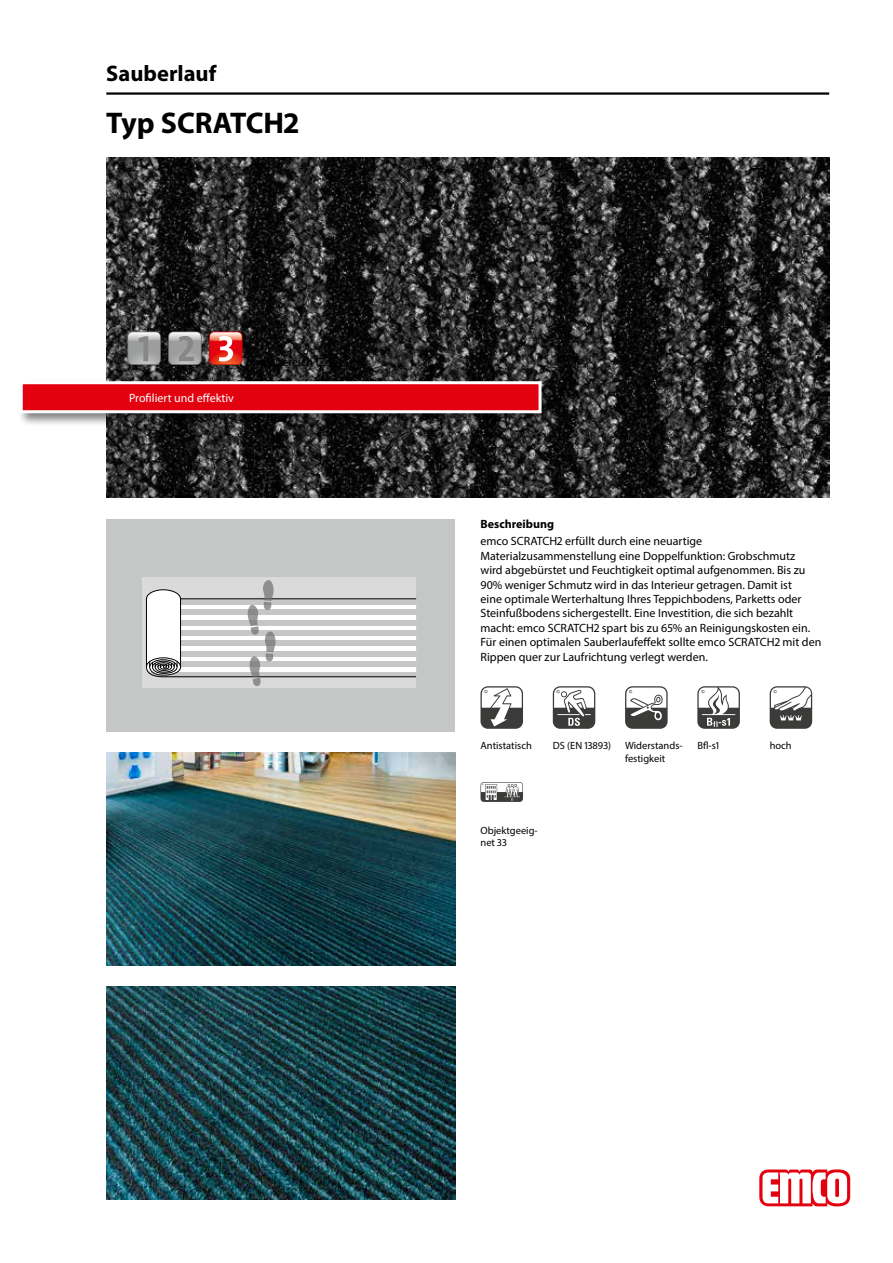
<style>
.page{position:relative;width:893px;height:1263px;background:#fff}
.page>*{position:absolute;margin:0;border:0;box-sizing:border-box;transform-origin:0 0}
.t1{font:700 30px "Myriad Pro";color:#000}
.t2{font:700 22.5px "Myriad Pro";color:#000}
.t3{font:12px/14.4px "Myriad Pro";color:#000}
.t4{font:12px "Myriad Pro";color:#fff}
.t5{font:700 12px "Myriad Pro";color:#000}
.t6{font:10.5px/12.6px "Myriad Pro";color:#000}
</style>
<div class="page">
<img style="left:106px;top:157px;width:723px;height:340px">
<hr style="left:106px;top:92px;width:723px;height:3px;background:#000">
<svg style="left:759px;top:1169px;width:91px;height:37px"></svg>
<div style="left:18px;top:379px;width:538px;height:49px;background:#000;opacity:.5"></div>
<div style="left:21px;top:383px;width:519px;height:29px;background:#e3000f"></div>
<div style="left:20px;top:381px;width:522px;height:32px;border:3px solid #fff"></div>
<svg style="left:168px;top:332px;width:33px;height:33px"></svg>
<svg style="left:209px;top:332px;width:33px;height:33px"></svg>
<svg style="left:128px;top:332px;width:33px;height:33px"></svg>
<div style="left:106px;top:519px;width:349px;height:212px;background:#c5c6c6"></div>
<div style="left:142px;top:577px;width:274px;height:110px;background:#dadada"></div>
<svg style="left:146px;top:580px;width:271px;height:106px"></svg>
<img style="left:106px;top:753px;width:349px;height:212px">
<img style="left:106px;top:986px;width:349px;height:213px">
<svg style="left:480px;top:686px;width:43px;height:43px"></svg>
<svg style="left:553px;top:686px;width:42px;height:43px"></svg>
<svg style="left:625px;top:686px;width:43px;height:43px"></svg>
<svg style="left:697px;top:686px;width:43px;height:43px"></svg>
<svg style="left:770px;top:686px;width:42px;height:43px"></svg>
<svg style="left:480px;top:782px;width:43px;height:20px"></svg>
<h2 class="t2" style="left:106px;top:59px;width:112px">Sauberlauf</h2>
<h1 class="t1" style="left:106px;top:103px;width:194px">Typ SCRATCH2</h1>
<p class="t4" style="left:129px;top:390px;width:106px">Profiliert und effektiv</p>
<p class="t3" style="left:247px;top:354px;width:111px">Innenbereich (Zone 3)</p>
<p class="t5" style="left:480px;top:516px;width:75px">Beschreibung</p>
<p class="t3" style="left:480px;top:534px;width:342px">emco SCRATCH2 erfüllt durch eine neuartige Materialzusammenstellung eine Doppelfunktion: Grobschmutz<br>wird abgebürstet und Feuchtigkeit optimal aufgenommen. Bis zu 90% weniger Schmutz wird in das Interieur getragen. Damit ist<br>eine optimale Werterhaltung Ihres Teppichbodens, Parketts oder Steinfußbodens sichergestellt. Eine Investition, die sich bezahlt macht: emco SCRATCH2 spart bis zu 65% an Reinigungskosten ein.<br>Für einen optimalen Sauberlaufeffekt sollte emco SCRATCH2 mit den Rippen quer zur Laufrichtung verlegt werden.</p>
<p class="t6" style="left:480px;top:739px;width:53px">Antistatisch</p>
<p class="t6" style="left:553px;top:739px;width:60px">DS (EN 13893)</p>
<p class="t6" style="left:625px;top:739px;width:59px">Widerstands&shy;festigkeit</p>
<p class="t6" style="left:697px;top:739px;width:23px">Bfl-s1</p>
<p class="t6" style="left:770px;top:739px;width:24px">hoch</p>
<p class="t6" style="left:480px;top:824px;width:59px">Objektgeeig&shy;net 33</p>
</div>
